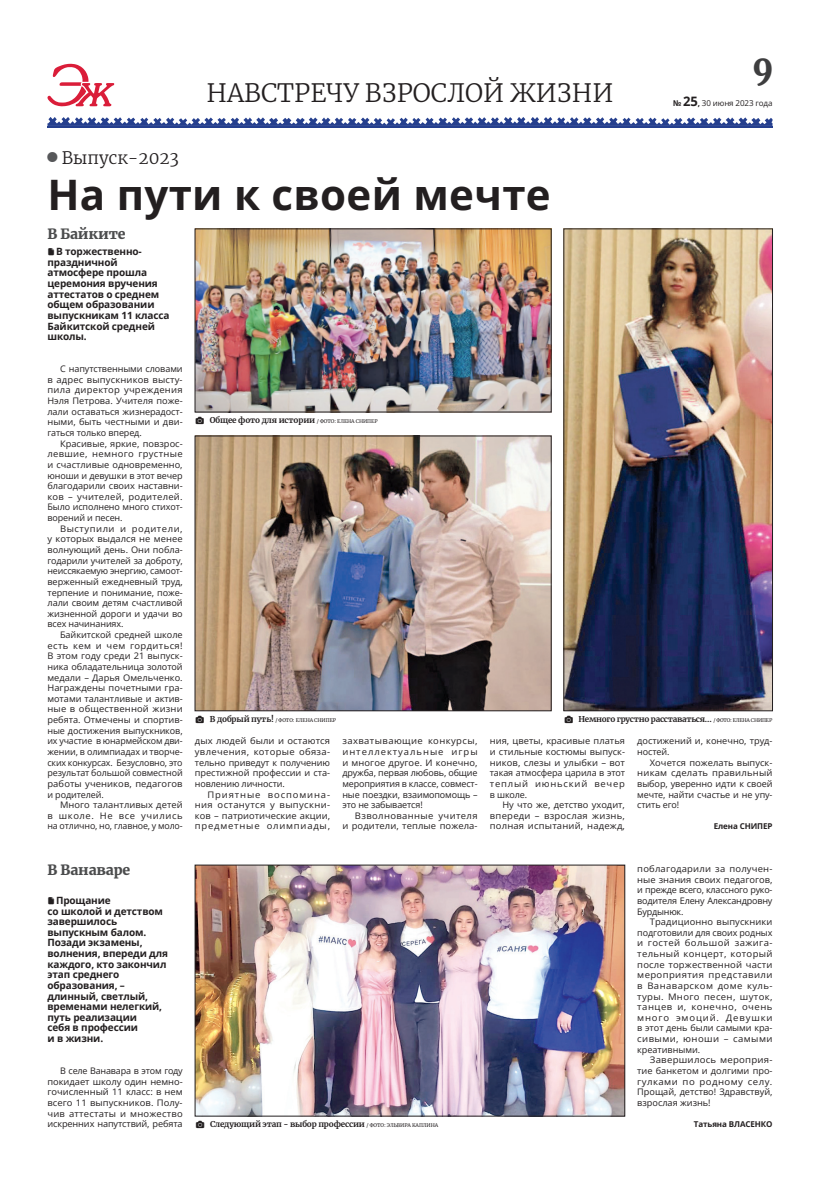
<style>
.page{position:relative;width:820px;height:1191px;background:#fff}
.page>*{position:absolute;margin:0;border:0;box-sizing:border-box;transform-origin:0 0}
.t1{font:700 42px "Open Sans";letter-spacing:.005em;color:#231f20}
.t2{font:900 34px "Merriweather";color:#3e3e3f;scale:.95 1}
.t3{font:300 25px "Merriweather";color:#231f20}
.t4{font:300 17px "Merriweather";color:#231f20}
.t5{font:900 14px "Merriweather";letter-spacing:-.01em;color:#4b4c4d}
.t6{font:700 10px/10.6px "Open Sans";letter-spacing:-.015em;color:#231f20}
.t7{font:9px/10.6px "Open Sans";letter-spacing:-.005em;color:#231f20;text-align:justify}
.t8{font:9px/10.6px "Open Sans";letter-spacing:-.005em;color:#231f20;text-align:justify;scale:1.05 1}
.t9{font:9px/10.6px "Open Sans";letter-spacing:-.005em;color:#231f20;text-align:justify;scale:1.04 1}
.t10{font:9px/10.6px "Open Sans";letter-spacing:-.005em;color:#231f20;text-align:justify;scale:1.07 1}
.t11{font:9px/10.6px "Open Sans";letter-spacing:.04em;color:#231f20;text-align:right;scale:1.05 1}
.t12{font:700 8px "Merriweather";letter-spacing:-.02em;color:#231f20}
.t13{font:700 8px "Open Sans";letter-spacing:-.015em;color:#231f20}
.t14{font:8px "Open Sans";letter-spacing:-.015em;color:#231f20}
.t15{font:5px "Merriweather";letter-spacing:-.01em;color:#231f20}
.s1{font-weight:700}
.s2{font-weight:700;font-size:13px}
.s3{font-weight:400;font-size:5px}
.s4{font-weight:700;font-size:8px}
</style>
<div class="page">
<svg style="left:47px;top:117px;width:725px;height:9px"></svg>
<hr style="left:47px;top:127px;width:725px;height:1px;background:#253f8e">
<svg style="left:47px;top:64px;width:67px;height:42px"></svg>
<img style="left:197px;top:231px;width:352px;height:179px">
<img style="left:197px;top:867px;width:425px;height:247px">
<img style="left:565px;top:231px;width:205px;height:478px">
<div style="left:563px;top:229px;width:209px;height:482px;border:1px solid #231f20"></div>
<img style="left:197px;top:438px;width:352px;height:271px">
<div style="left:195px;top:436px;width:356px;height:275px;border:1px solid #231f20"></div>
<h3 class="t3" style="left:206px;top:76px;width:408px">НАВСТРЕЧУ ВЗРОСЛОЙ ЖИЗНИ</h3>
<h2 class="t2" style="left:752px;top:48px;width:22px">9</h2>
<p class="t14" style="left:672px;top:98px;width:101px"><span class="s1">№</span> <span class="s2">25</span><span class="s1">,</span> 30 июня 2023 года</p>
<h3 class="t4" style="left:62px;top:146px;width:119px">Выпуск-2023</h3>
<h1 class="t1" style="left:47px;top:166px;width:504px">На пути к своей мечте</h1>
<h3 class="t5" style="left:47px;top:224px;width:80px">В Байките</h3>
<p class="t6" style="left:47px;top:246px;width:123px;text-indent:9px">В торжественно&shy;праздничной атмосфере прошла церемония вручения аттестатов о среднем общем образовании выпускникам 11 класса<br>Байкитской средней школы.</p>
<p class="t7" style="left:47px;top:363px;width:137px;text-indent:13px">С напутственными словами в адрес выпускников высту&shy;пила директор учреждения Нэля Петрова. Учителя поже&shy;лали оставаться жизнерадост&shy;ными, быть честными и дви&shy;гаться только вперед.</p>
<p class="t7" style="left:47px;top:438px;width:137px;text-indent:13px">Красивые, яркие, повзрос&shy;левшие, немного грустные и счастливые одновременно, юноши и девушки в этот вечер благодарили своих наставни&shy;ков – учителей, родителей.<br>Было исполнено много стихот&shy;ворений и песен.</p>
<p class="t8" style="left:47px;top:523px;width:130px;text-indent:13px">Выступили и родители, у которых выдался не менее волнующий день. Они побла&shy;годарили учителей за доброту, неиссякаемую энергию, самоот&shy;верженный ежедневный труд, терпение и понимание, поже&shy;лали своим детям счастливой жизненной дороги и удачи во всех начинаниях.</p>
<p class="t7" style="left:47px;top:629px;width:137px;text-indent:13px">Байкитской средней школе есть кем и чем гордиться!<br>В этом году среди 21 выпуск&shy;ника обладательница золотой медали – Дарья Омельченко.<br>Награждены почетными гра&shy;мотами талантливые и актив&shy;ные в общественной жизни ребята. Отмечены и спортив&shy;ные достижения выпускников, их участие в юнармейском дви&shy;жении, в олимпиадах и творче&shy;ских конкурсах. Безусловно, это результат большой совместной работы учеников, педагогов и родителей.</p>
<p class="t9" style="left:47px;top:799px;width:131px;text-indent:13px">Много талантливых детей в школе. Не все учились на отлично, но, главное, у моло-</p>
<p class="t12" style="left:210px;top:415px;width:169px">Общее фото для истории <span class="s3">/ ФОТО: ЕЛЕНА СНИПЕР</span></p>
<p class="t15" style="left:210px;top:717px;width:128px"><span class="s4">В добрый путь!</span> / ФОТО: ЕЛЕНА СНИПЕР</p>
<p class="t12" style="left:578px;top:713px;width:195px">Немного грустно расставаться… <span class="s3">/ ФОТО: ЕЛЕНА СНИПЕР</span></p>
<p class="t8" style="left:195px;top:735px;width:130px">дых людей были и остаются увлечения, которые обяза&shy;тельно приведут к получению престижной профессии и ста&shy;новлению личности.</p>
<p class="t8" style="left:195px;top:788px;width:130px;text-indent:13px">Приятные воспомина&shy;ния останутся у выпускни&shy;ков – патриотические акции, предметные олимпиады,</p>
<p class="t7" style="left:637px;top:735px;width:137px">достижений и, конечно, труд&shy;ностей.</p>
<p class="t9" style="left:637px;top:757px;width:131px;text-indent:13px">Хочется пожелать выпуск&shy;никам сделать правильный выбор, уверенно идти к своей мечте, найти счастье и не упу&shy;стить его!</p>
<p class="t13" style="left:713px;top:821px;width:60px">Елена СНИПЕР</p>
<p class="t8" style="left:342px;top:735px;width:130px">захватывающие конкурсы, интеллектуальные игры и многое другое. И конечно, дружба, первая любовь, общие мероприятия в классе, совмест&shy;ные поездки, взаимопомощь – это не забывается!</p>
<p class="t11" style="left:342px;top:810px;width:130px">Взволнованные учителя<br>и родители, теплые пожела-</p>
<p class="t7" style="left:489px;top:735px;width:137px">ния, цветы, красивые платья и стильные костюмы выпуск&shy;ников, слезы и улыбки – вот такая атмосфера царила в этот теплый июньский вечер в школе.</p>
<p class="t7" style="left:489px;top:799px;width:137px;text-indent:13px">Ну что же, детство уходит, впереди – взрослая жизнь, полная испытаний, надежд,</p>
<h3 class="t5" style="left:47px;top:860px;width:84px">В Ванаваре</h3>
<p class="t6" style="left:47px;top:894px;width:122px;text-indent:9px">Прощание<br>со школой и детством завершилось выпускным балом.<br>Позади экзамены, волнения, впереди для каждого, кто закончил этап среднего образования, – длинный, светлый, временами нелегкий, путь реализации<br>себя в профессии<br>и в жизни.</p>
<p class="t7" style="left:47px;top:1065px;width:137px;text-indent:13px">В селе Ванавара в этом году покидает школу один немно&shy;гочисленный 11 класс: в нем всего 11 выпускников. Полу&shy;чив аттестаты и множество искренних напутствий, ребята</p>
<p class="t8" style="left:637px;top:863px;width:130px">поблагодарили за получен&shy;ные знания своих педагогов, и прежде всего, классного руко&shy;водителя Елену Александровну Бурдынюк.</p>
<p class="t9" style="left:637px;top:916px;width:131px;text-indent:13px">Традиционно выпускники подготовили для своих родных и гостей большой зажига&shy;тельный концерт, который после торжественной части мероприятия представили в Ванаварском доме куль&shy;туры. Много песен, шуток, танцев и, конечно, очень много эмоций. Девушки в этот день были самыми кра&shy;сивыми, юноши – самыми креативными.</p>
<p class="t10" style="left:637px;top:1054px;width:128px;text-indent:13px">Завершилось мероприя&shy;тие банкетом и долгими про&shy;гулками по родному селу.<br>Прощай, детство! Здравствуй, взрослая жизнь!</p>
<p class="t12" style="left:210px;top:1119px;width:230px">Следующий этап - выбор профессии <span class="s3">/ ФОТО: ЭЛЬВИРА КАПЛИНА</span></p>
<p class="t13" style="left:693px;top:1118px;width:80px">Татьяна ВЛАСЕНКО</p>
</div>
